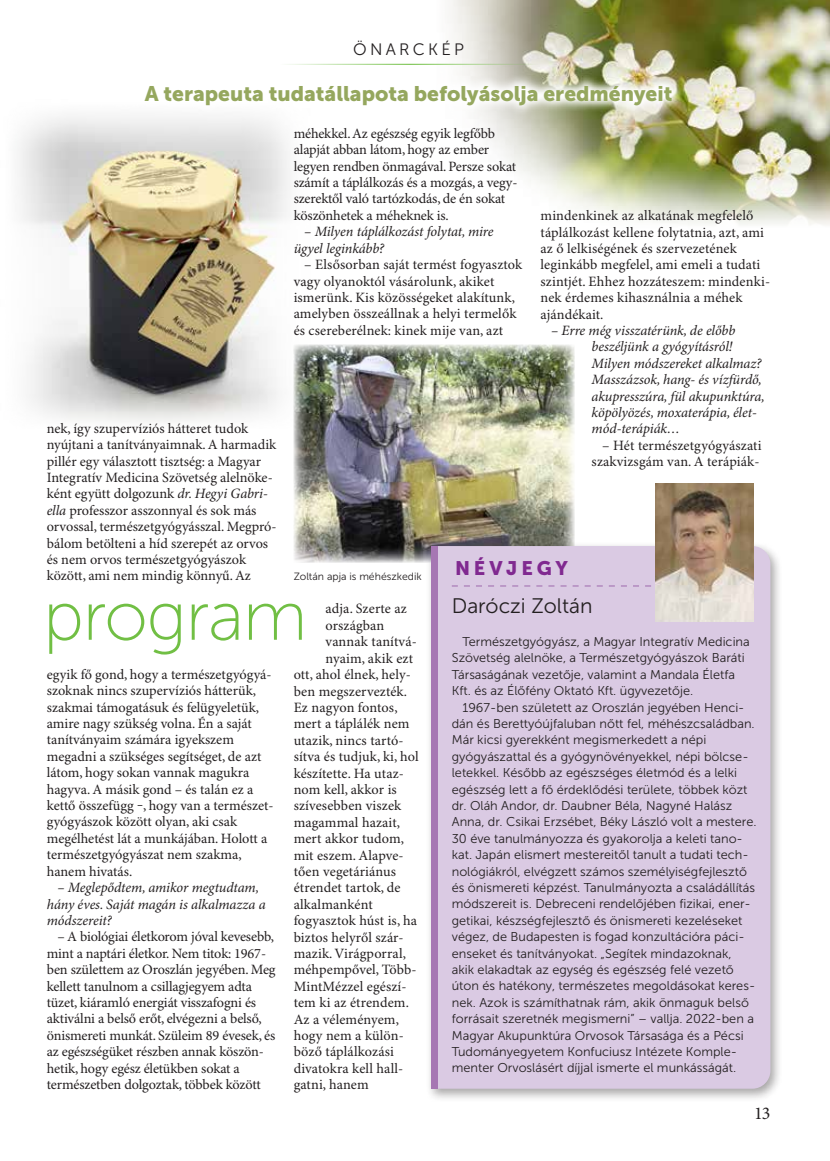
<style>
.page{position:relative;width:830px;height:1161px;background:#fff}
.page>*{position:absolute;margin:0;border:0;box-sizing:border-box;transform-origin:0 0}
.t1{font:70.5px "Museo Sans 100";letter-spacing:-.02em;color:#71bf44}
.t2{font:21px "Museo Sans 900";color:#95a75e}
.t3{font:21px "Museo Sans 300";color:#231f20}
.t4{font:19.5px "Museo Sans 900";letter-spacing:.2em;color:#802990}
.t5{font:18px "Minion Pro";color:#231f20}
.t6{font:16.5px "Museo Sans 300";letter-spacing:.2em;color:#231f20}
.t7{font:14.25px/16.4px "Minion Pro";color:#231f20}
.t8{font:italic 14.25px/16.4px "Minion Pro";letter-spacing:-.01em;color:#231f20}
.t9{font:12.75px/16.4px "Museo Sans 300";color:#231f20}
.t10{font:10.5px "Museo Sans 300";color:#231f20}
.s1{font-style:italic}
</style>
<div class="page">
<img style="left:18px;top:116px;width:272px;height:306px">
<img style="left:410px;top:0;width:419px;height:225px">
<hr style="left:279px;top:64px;width:259px;height:1px;background:#71bf44">
<svg style="left:410px;top:74px;width:273px;height:42px"></svg>
<img style="left:293px;top:344px;width:281px;height:219px">
<div style="left:425px;top:541px;width:357px;height:561px;background:#231f20;opacity:.4"></div>
<div style="left:438px;top:546px;width:332px;height:543px;background:#dacae3"></div>
<div style="left:431px;top:546px;width:7px;height:543px;background:#a677b3"></div>
<svg style="left:451px;top:585px;width:204px;height:2px"></svg>
<img style="left:655px;top:483px;width:98px;height:138px">
<p class="t6" style="left:353px;top:40px;width:112px">ÖNARCKÉP</p>
<h2 class="t2" style="left:145px;top:82px;width:529px">A terapeuta tudatállapota befolyásolja eredményeit</h2>
<p class="t7" style="left:47px;top:421px;width:231px">nek, így szupervíziós hátteret tudok nyújtani a tanítványaimnak. A harmadik pillér egy választott tisztség: a Magyar Integratív Medicina Szövetség alelnöke&shy;ként együtt dolgozunk <span class="s1">dr. Hegyi Gabri&shy;ella</span> professzor asszonnyal és sok más orvossal, természetgyógyásszal. Megpró&shy;bálom betölteni a híd szerepét az orvos és nem orvos természetgyógyászok között, ami nem mindig könnyű. Az</p>
<p class="t7" style="left:293px;top:126px;width:225px">méhekkel. Az egészség egyik legfőbb alapját abban látom, hogy az ember legyen rendben önmagával. Persze sokat számít a táplálkozás és a mozgás, a vegy&shy;szerektől való tartózkodás, de én sokat köszönhetek a méheknek is.</p>
<p class="t8" style="left:293px;top:224px;width:201px;text-indent:11px">– Milyen táplálkozást folytat, mire ügyel leginkább?</p>
<p class="t7" style="left:293px;top:257px;width:230px;text-indent:11px">– Elsősorban saját termést fogyasztok vagy olyanoktól vásárolunk, akiket ismerünk. Kis közösségeket alakítunk, amelyben összeállnak a helyi termelők és csereberélnek: kinek mije van, azt</p>
<p class="t7" style="left:540px;top:208px;width:231px">mindenkinek az alkatának megfelelő táplálkozást kellene folytatnia, azt, ami az ő lelkiségének és szervezetének leginkább megfelel, ami emeli a tudati szintjét. Ehhez hozzáteszem: mindenki&shy;nek érdemes kihasználnia a méhek ajándékait.</p>
<p class="t8" style="left:591px;top:323px;width:174px;text-indent:-40px">– Erre még visszatérünk, de előbb beszéljünk a gyógyításról!<br>Milyen módszereket alkalmaz?<br>Masszázsok, hang- és vízfürdő, akupresszúra, fül akupunktúra, köpölyözés, moxaterápia, élet&shy;mód-terápiák…</p>
<p class="t7" style="left:591px;top:438px;width:171px;text-align:right">– Hét természetgyógyászati szakvizsgám van. A terápiák-</p>
<p class="t10" style="left:293px;top:570px;width:129px">Zoltán apja is méhészkedik</p>
<h3 class="t4" style="left:455px;top:556px;width:115px">NÉVJEGY</h3>
<p class="t7" style="left:325px;top:601px;width:83px">adja. Szerte az</p>
<p class="t7" style="left:325px;top:618px;width:60px">országban</p>
<p class="t7" style="left:325px;top:634px;width:93px">vannak tanítvá-</p>
<p class="t7" style="left:325px;top:650px;width:89px">nyaim, akik ezt</p>
<p class="t7" style="left:293px;top:667px;width:119px">ott, ahol élnek, hely-</p>
<p class="t7" style="left:293px;top:683px;width:115px">ben megszervezték.</p>
<p class="t7" style="left:293px;top:700px;width:105px">Ez nagyon fontos,</p>
<p class="t7" style="left:293px;top:716px;width:117px">mert a táplálék nem</p>
<p class="t7" style="left:293px;top:732px;width:111px">utazik, nincs tartó-</p>
<p class="t7" style="left:293px;top:749px;width:127px">sítva és tudjuk, ki, hol</p>
<p class="t7" style="left:293px;top:765px;width:112px">készítette. Ha utaz-</p>
<p class="t7" style="left:293px;top:782px;width:105px">nom kell, akkor is</p>
<p class="t7" style="left:293px;top:798px;width:109px">szívesebben viszek</p>
<p class="t7" style="left:293px;top:814px;width:108px">magammal hazait,</p>
<p class="t7" style="left:293px;top:831px;width:112px">mert akkor tudom,</p>
<p class="t7" style="left:293px;top:847px;width:111px">mit eszem. Alapve-</p>
<p class="t7" style="left:293px;top:864px;width:104px">tően vegetáriánus</p>
<p class="t7" style="left:293px;top:880px;width:108px">étrendet tartok, de</p>
<p class="t7" style="left:293px;top:896px;width:81px">alkalmanként</p>
<p class="t7" style="left:293px;top:913px;width:125px">fogyasztok húst is, ha</p>
<p class="t7" style="left:293px;top:929px;width:111px">biztos helyről szár-</p>
<p class="t7" style="left:293px;top:946px;width:114px">mazik. Virágporral,</p>
<p class="t7" style="left:293px;top:962px;width:124px">méhpempővel, Több-</p>
<p class="t7" style="left:293px;top:978px;width:114px">MintMézzel egészí-</p>
<p class="t7" style="left:293px;top:995px;width:117px">tem ki az étrendem.</p>
<p class="t7" style="left:293px;top:1011px;width:107px">Az a véleményem,</p>
<p class="t7" style="left:293px;top:1028px;width:112px">hogy nem a külön-</p>
<p class="t7" style="left:293px;top:1044px;width:102px">böző táplálkozási</p>
<p class="t7" style="left:293px;top:1060px;width:111px">divatokra kell hall-</p>
<p class="t7" style="left:293px;top:1077px;width:77px">gatni, hanem</p>
<h1 class="t1" style="left:43px;top:578px;width:266px">program</h1>
<p class="t7" style="left:47px;top:667px;width:228px">egyik fő gond, hogy a természetgyógyá&shy;szoknak nincs szupervíziós hátterük, szakmai támogatásuk és felügyeletük, amire nagy szükség volna. Én a saját tanítványaim számára igyekszem megadni a szükséges segítséget, de azt látom, hogy sokan vannak magukra hagyva. A másik gond – és talán ez a kettő összefügg ‒, hogy van a természet&shy;gyógyászok között olyan, aki csak megélhetést lát a munkájában. Holott a természetgyógyászat nem szakma, hanem hivatás.</p>
<p class="t8" style="left:47px;top:880px;width:220px;text-indent:11px">– Meglepődtem, amikor megtudtam, hány éves. Saját magán is alkalmazza a módszereit?</p>
<p class="t7" style="left:47px;top:929px;width:230px;text-indent:11px">– A biológiai életkorom jóval kevesebb, mint a naptári életkor. Nem titok: 1967- ben születtem az Oroszlán jegyében. Meg kellett tanulnom a csillagjegyem adta tüzet, kiáramló energiát visszafogni és aktiválni a belső erőt, elvégezni a belső, önismereti munkát. Szüleim 89 évesek, és az egészségüket részben annak köszön&shy;hetik, hogy egész életükben sokat a természetben dolgoztak, többek között</p>
<h2 class="t3" style="left:451px;top:595px;width:142px">Daróczi Zoltán</h2>
<p class="t9" style="left:451px;top:633px;width:299px;text-indent:11px">Természetgyógyász, a Magyar Integratív Medicina Szövetség alelnöke, a Természetgyógyászok Baráti Társaságának vezetője, valamint a Mandala Életfa Kft. és az Élőfény Oktató Kft. ügyvezetője.</p>
<p class="t9" style="left:451px;top:699px;width:306px;text-indent:11px">1967-ben született az Oroszlán jegyében Henci&shy;dán és Berettyóújfaluban nőtt fel, méhészcsaládban.<br>Már kicsi gyerekként megismerkedett a népi gyógyászattal és a gyógynövényekkel, népi bölcse&shy;letekkel. Később az egészséges életmód és a lelki egészség lett a fő érdeklődési területe, többek közt dr. Oláh Andor, dr. Daubner Béla, Nagyné Halász Anna, dr. Csikai Erzsébet, Béky László volt a mestere.<br>30 éve tanulmányozza és gyakorolja a keleti tano&shy;kat. Japán elismert mestereitől tanult a tudati tech&shy;nológiákról, elvégzett számos személyiségfejlesztő és önismereti képzést. Tanulmányozta a családállítás módszereit is. Debreceni rendelőjében fizikai, ener&shy;getikai, készségfejlesztő és önismereti kezeléseket végez, de Budapesten is fogad konzultációra páci&shy;enseket és tanítványokat. „Segítek mindazoknak, akik elakadtak az egység és egészség felé vezető úton és hatékony, természetes megoldásokat keres&shy;nek. Azok is számíthatnak rám, akik önmaguk belső forrásait szeretnék megismerni” – vallja. 2022-ben a Magyar Akupunktúra Orvosok Társasága és a Pécsi Tudományegyetem Konfuciusz Intézete Komple&shy;menter Orvoslásért díjjal ismerte el munkásságát.</p>
<p class="t5" style="left:753px;top:1102px;width:18px">13</p>
</div>
